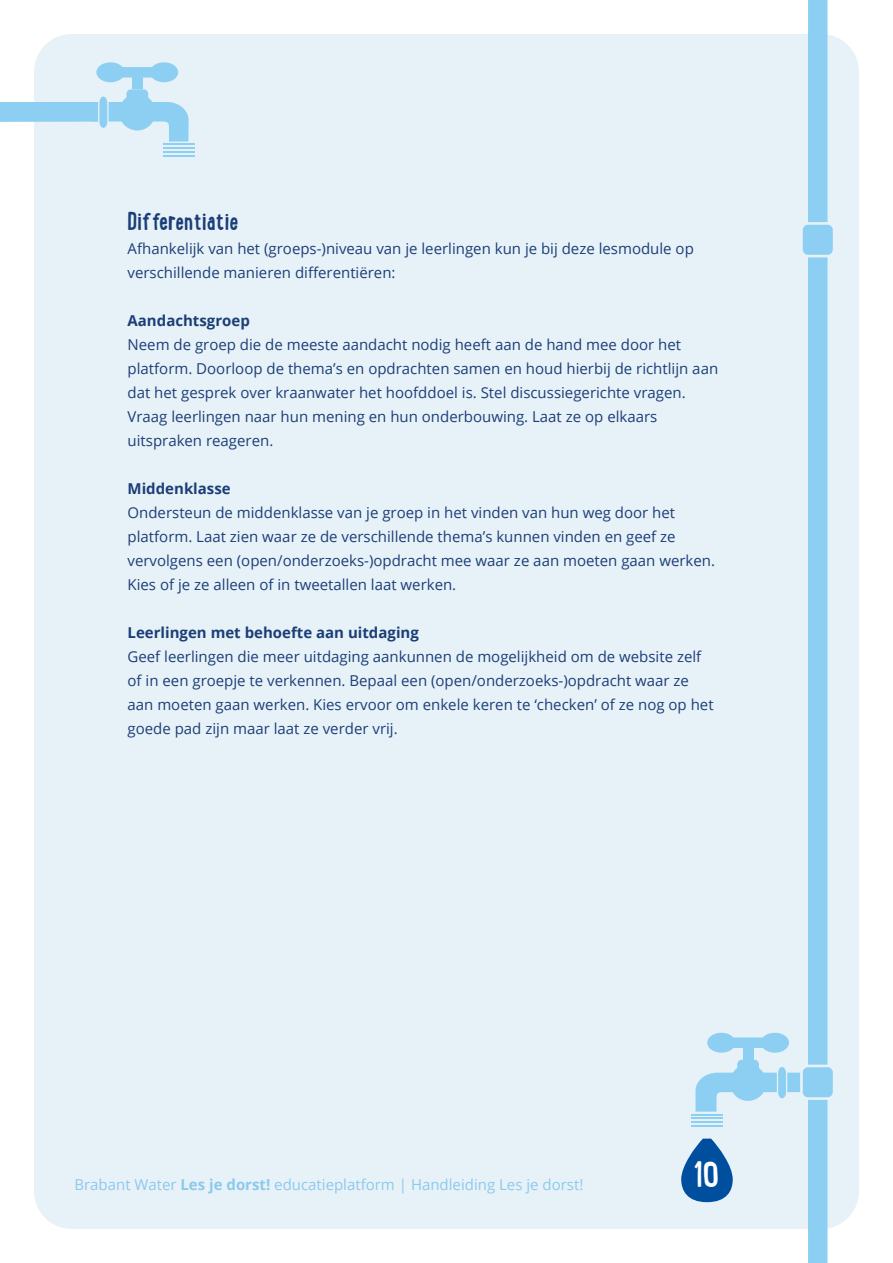
<style>
.page{position:relative;width:893px;height:1263px;background:#fff}
.page>*{position:absolute;margin:0;border:0;box-sizing:border-box;transform-origin:0 0}
.t1{font:700 39px "Lunch Box";color:#fff}
.subkop{font:700 27px "Lunch Box";color:#1c3e77}
.lopend{font:15px/24px "Open Sans";color:#1c3e77}
.t2{font:15px "Open Sans";color:#8cc9eb}
.sub_sub{font:700 15px "Open Sans";color:#1c3e77}
.s1{font-weight:700}
</style>
<div class="page">
<div style="left:34px;top:34px;width:825px;height:1195px;background:#e7f2f8;border-radius:38px"></div>
<hr style="left:163px;top:143px;width:31px;height:2px;background:#8dcff2">
<hr style="left:163px;top:147px;width:31px;height:2px;background:#8dcff2">
<hr style="left:163px;top:151px;width:31px;height:2px;background:#8dcff2">
<hr style="left:163px;top:155px;width:31px;height:2px;background:#8dcff2">
<div style="left:126px;top:89px;width:22px;height:19px;background:#8dcff2;border-radius:4px"></div>
<div style="left:132px;top:74px;width:10px;height:15px;background:#8dcff2"></div>
<div style="left:111px;top:67px;width:53px;height:11px;background:#8dcff2;border-radius:5px"></div>
<div style="left:96px;top:62px;width:29px;height:20px;background:#8dcff2;border-radius:50%"></div>
<div style="left:150px;top:62px;width:28px;height:20px;background:#8dcff2;border-radius:50%"></div>
<div style="left:0;top:102px;width:102px;height:20px;background:#8dcff2"></div>
<svg style="left:94px;top:95px;width:95px;height:47px"></svg>
<svg style="left:681px;top:0;width:154px;height:1263px"></svg>
<p class="subkop" style="left:128px;top:203px;width:113px">Differentiatie</p>
<p class="lopend" style="left:128px;top:237px;width:568px">Afhankelijk van het (groeps-)niveau van je leerlingen kun je bij deze lesmodule op verschillende manieren differentiëren:</p>
<p class="sub_sub" style="left:128px;top:310px;width:124px">Aandachtsgroep</p>
<p class="lopend" style="left:128px;top:333px;width:592px">Neem de groep die de meeste aandacht nodig heeft aan de hand mee door het platform. Doorloop de thema’s en opdrachten samen en houd hierbij de richtlijn aan dat het gesprek over kraanwater het hoofddoel is. Stel discussiegerichte vragen.</p>
<p class="lopend" style="left:128px;top:405px;width:531px">Vraag leerlingen naar hun mening en hun onderbouwing. Laat ze op elkaars uitspraken reageren.</p>
<p class="sub_sub" style="left:128px;top:478px;width:105px">Middenklasse</p>
<p class="lopend" style="left:128px;top:501px;width:589px">Ondersteun de middenklasse van je groep in het vinden van hun weg door het platform. Laat zien waar ze de verschillende thema’s kunnen vinden en geef ze vervolgens een (open/onderzoeks-)opdracht mee waar ze aan moeten gaan werken.</p>
<p class="lopend" style="left:128px;top:573px;width:330px">Kies of je ze alleen of in tweetallen laat werken.</p>
<p class="sub_sub" style="left:128px;top:622px;width:293px">Leerlingen met behoefte aan uitdaging</p>
<p class="lopend" style="left:128px;top:645px;width:588px">Geef leerlingen die meer uitdaging aankunnen de mogelijkheid om de website zelf of in een groepje te verkennen. Bepaal een (open/onderzoeks-)opdracht waar ze aan moeten gaan werken. Kies ervoor om enkele keren te ‘checken’ of ze nog op het goede pad zijn maar laat ze verder vrij.</p>
<p class="t2" style="left:74px;top:1174px;width:510px">Brabant Water <span class="s1">Les je dorst!</span> educatieplatform | Handleiding Les je dorst!</p>
<h1 class="t1" style="left:694px;top:1148px;width:26px">10</h1>
</div>
